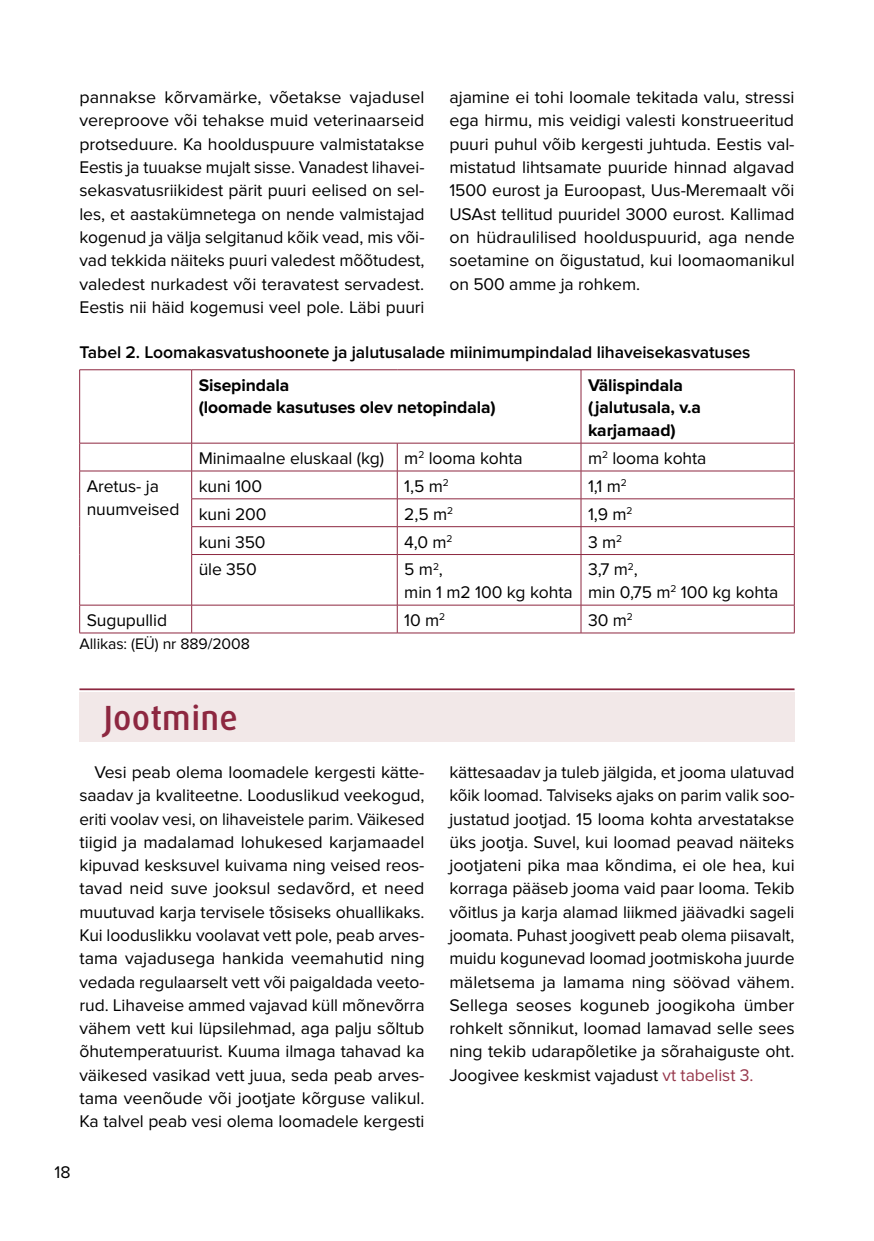
<style>
.page{position:relative;width:874px;height:1241px;background:#fff}
.page>*{position:absolute;margin:0;border:0;box-sizing:border-box;transform-origin:0 0}
.t1{font:500 35px "Dax Pro";letter-spacing:.01em;color:#8d2740}
.t2{font:17.5px/23.3px "Proxima Nova";letter-spacing:-.005em;color:#000;text-align:justify}
.t3{font:700 17.5px/22.8px "Proxima Nova";letter-spacing:-.005em;color:#000}
.t4{font:600 17.5px "Proxima Nova";letter-spacing:-.005em;color:#000}
.t5{font:15.75px "Proxima Nova";letter-spacing:-.005em;color:#000}
.s1{color:#97384c}
</style>
<div class="page">
<div style="left:79px;top:692px;width:715px;height:50px;background:#f2e8e8"></div>
<hr style="left:79px;top:688px;width:715px;height:2px;background:#8d2740">
<hr style="left:79px;top:470px;width:112px;height:1px;background:#8d2740">
<hr style="left:191px;top:470px;width:206px;height:1px;background:#8d2740">
<hr style="left:397px;top:470px;width:183px;height:1px;background:#8d2740">
<hr style="left:580px;top:470px;width:214px;height:1px;background:#8d2740">
<hr style="left:191px;top:498px;width:206px;height:1px;background:#8d2740">
<hr style="left:397px;top:498px;width:183px;height:1px;background:#8d2740">
<hr style="left:580px;top:498px;width:214px;height:1px;background:#8d2740">
<svg style="left:79px;top:444px;width:1px;height:110px"></svg>
<hr style="left:191px;top:526px;width:206px;height:1px;background:#8d2740">
<svg style="left:191px;top:444px;width:1px;height:110px"></svg>
<hr style="left:397px;top:526px;width:183px;height:1px;background:#8d2740">
<svg style="left:397px;top:444px;width:1px;height:110px"></svg>
<hr style="left:580px;top:526px;width:214px;height:1px;background:#8d2740">
<svg style="left:580px;top:444px;width:1px;height:110px"></svg>
<svg style="left:793px;top:444px;width:1px;height:110px"></svg>
<hr style="left:79px;top:554px;width:1px;height:51px;background:#8d2740">
<hr style="left:191px;top:554px;width:206px;height:1px;background:#8d2740">
<hr style="left:191px;top:554px;width:1px;height:51px;background:#8d2740">
<hr style="left:397px;top:554px;width:183px;height:1px;background:#8d2740">
<hr style="left:397px;top:554px;width:1px;height:51px;background:#8d2740">
<hr style="left:580px;top:554px;width:214px;height:1px;background:#8d2740">
<hr style="left:580px;top:554px;width:1px;height:51px;background:#8d2740">
<hr style="left:793px;top:554px;width:1px;height:51px;background:#8d2740">
<hr style="left:79px;top:604px;width:112px;height:1px;background:#8d2740">
<svg style="left:79px;top:605px;width:1px;height:27px"></svg>
<hr style="left:191px;top:604px;width:206px;height:1px;background:#8d2740">
<svg style="left:191px;top:605px;width:1px;height:27px"></svg>
<hr style="left:397px;top:604px;width:183px;height:1px;background:#8d2740">
<svg style="left:397px;top:605px;width:1px;height:27px"></svg>
<hr style="left:580px;top:604px;width:214px;height:1px;background:#8d2740">
<svg style="left:580px;top:605px;width:1px;height:27px"></svg>
<svg style="left:793px;top:605px;width:1px;height:27px"></svg>
<hr style="left:79px;top:632px;width:112px;height:1px;background:#8d2740">
<hr style="left:191px;top:632px;width:206px;height:1px;background:#8d2740">
<hr style="left:397px;top:632px;width:183px;height:1px;background:#8d2740">
<hr style="left:580px;top:632px;width:214px;height:1px;background:#8d2740">
<hr style="left:79px;top:369px;width:112px;height:1px;background:#8d2740">
<hr style="left:79px;top:370px;width:1px;height:73px;background:#8d2740">
<hr style="left:191px;top:369px;width:206px;height:1px;background:#8d2740">
<hr style="left:191px;top:370px;width:1px;height:73px;background:#8d2740">
<hr style="left:397px;top:369px;width:183px;height:1px;background:#8d2740">
<hr style="left:580px;top:369px;width:214px;height:1px;background:#8d2740">
<hr style="left:580px;top:370px;width:1px;height:73px;background:#8d2740">
<hr style="left:793px;top:370px;width:1px;height:73px;background:#8d2740">
<hr style="left:79px;top:443px;width:112px;height:1px;background:#8d2740">
<hr style="left:191px;top:443px;width:206px;height:1px;background:#8d2740">
<hr style="left:397px;top:443px;width:183px;height:1px;background:#8d2740">
<hr style="left:580px;top:443px;width:214px;height:1px;background:#8d2740">
<p class="t2" style="left:79px;top:86px;width:346px">pannakse kõrvamärke, võetakse vajadusel vereproove või tehakse muid veterinaarseid protseduure. Ka hoolduspuure valmistatakse Eestis ja tuuakse mujalt sisse. Vanadest lihavei&shy;sekasvatusriikidest pärit puuri eelised on sel&shy;les, et aastakümnetega on nende valmistajad kogenud ja välja selgitanud kõik vead, mis või&shy;vad tekkida näiteks puuri valedest mõõtudest, valedest nurkadest või teravatest servadest.<br>Eestis nii häid kogemusi veel pole. Läbi puuri</p>
<p class="t2" style="left:449px;top:86px;width:347px">ajamine ei tohi loomale tekitada valu, stressi ega hirmu, mis veidigi valesti konstrueeritud puuri puhul võib kergesti juhtuda. Eestis val&shy;mistatud lihtsamate puuride hinnad algavad 1500 eurost ja Euroopast, Uus-Meremaalt või USAst tellitud puuridel 3000 eurost. Kallimad on hüdraulilised hoolduspuurid, aga nende soetamine on õigustatud, kui loomaomanikul on 500 amme ja rohkem.</p>
<p class="t4" style="left:79px;top:341px;width:672px">Tabel 2. Loomakasvatushoonete ja jalutusalade miinimumpindalad lihaveisekasvatuses</p>
<p class="t3" style="left:198px;top:374px;width:298px">Sisepindala<br>(loomade kasutuses olev netopindala)</p>
<p class="t3" style="left:587px;top:374px;width:114px">Välispindala (jalutusala, v.a karjamaad)</p>
<p class="t2" style="left:198px;top:446px;width:325px">Minimaalne eluskaal (kg) m<sup>2</sup> looma kohta</p>
<p class="t2" style="left:587px;top:446px;width:120px">m<sup>2</sup> looma kohta</p>
<p class="t2" style="left:87px;top:475px;width:94px;line-height:22.8px">Aretus- ja nuumveised</p>
<p class="t2" style="left:198px;top:474px;width:65px">kuni 100</p>
<p class="t2" style="left:404px;top:474px;width:46px">1,5 m<sup>2</sup></p>
<p class="t2" style="left:587px;top:474px;width:40px">1,1 m<sup>2</sup></p>
<p class="t2" style="left:198px;top:502px;width:69px">kuni 200</p>
<p class="t2" style="left:404px;top:502px;width:50px">2,5 m<sup>2</sup></p>
<p class="t2" style="left:587px;top:502px;width:46px">1,9 m<sup>2</sup></p>
<p class="t2" style="left:198px;top:530px;width:68px">kuni 350</p>
<p class="t2" style="left:404px;top:530px;width:50px">4,0 m<sup>2</sup></p>
<p class="t2" style="left:587px;top:530px;width:36px">3 m<sup>2</sup></p>
<p class="t2" style="left:198px;top:558px;width:60px">üle 350</p>
<p class="t2" style="left:404px;top:558px;width:170px;line-height:22.8px">5 m<sup>2</sup>,<br>min 1 m2 100 kg kohta</p>
<p class="t2" style="left:587px;top:558px;width:192px;line-height:22.8px">3,7 m<sup>2</sup>,<br>min 0,75 m<sup>2</sup> 100 kg kohta</p>
<p class="t2" style="left:87px;top:608px;width:82px">Sugupullid</p>
<p class="t2" style="left:404px;top:608px;width:42px">10 m<sup>2</sup></p>
<p class="t2" style="left:587px;top:608px;width:46px">30 m<sup>2</sup></p>
<p class="t5" style="left:79px;top:635px;width:172px">Allikas: (EÜ) nr 889/2008</p>
<h1 class="t1" style="left:104px;top:698px;width:135px">Jootmine</h1>
<p class="t2" style="left:79px;top:760px;width:346px;text-indent:15px">Vesi peab olema loomadele kergesti kätte&shy;saadav ja kvaliteetne. Looduslikud veekogud, eriti voolav vesi, on lihaveistele parim. Väikesed tiigid ja madalamad lohukesed karjamaadel kipuvad kesksuvel kuivama ning veised reos&shy;tavad neid suve jooksul sedavõrd, et need muutuvad karja tervisele tõsiseks ohuallikaks.<br>Kui looduslikku voolavat vett pole, peab arves&shy;tama vajadusega hankida veemahutid ning vedada regulaarselt vett või paigaldada veeto&shy;rud. Lihaveise ammed vajavad küll mõnevõrra vähem vett kui lüpsilehmad, aga palju sõltub õhutemperatuurist. Kuuma ilmaga tahavad ka väikesed vasikad vett juua, seda peab arves&shy;tama veenõude või jootjate kõrguse valikul.<br>Ka talvel peab vesi olema loomadele kergesti</p>
<p class="t2" style="left:449px;top:760px;width:347px">kättesaadav ja tuleb jälgida, et jooma ulatuvad kõik loomad. Talviseks ajaks on parim valik soo&shy;justatud jootjad. 15 looma kohta arvestatakse üks jootja. Suvel, kui loomad peavad näiteks jootjateni pika maa kõndima, ei ole hea, kui korraga pääseb jooma vaid paar looma. Tekib võitlus ja karja alamad liikmed jäävadki sageli joomata. Puhast joogivett peab olema piisavalt, muidu kogunevad loomad jootmiskoha juurde mäletsema ja lamama ning söövad vähem.<br>Sellega seoses koguneb joogikoha ümber rohkelt sõnnikut, loomad lamavad selle sees ning tekib udarapõletike ja sõrahaiguste oht.<br>Joogivee keskmist vajadust <span class="s1">vt tabelist 3.</span></p>
<p class="t2" style="left:55px;top:1160px;width:18px">18</p>
</div>
